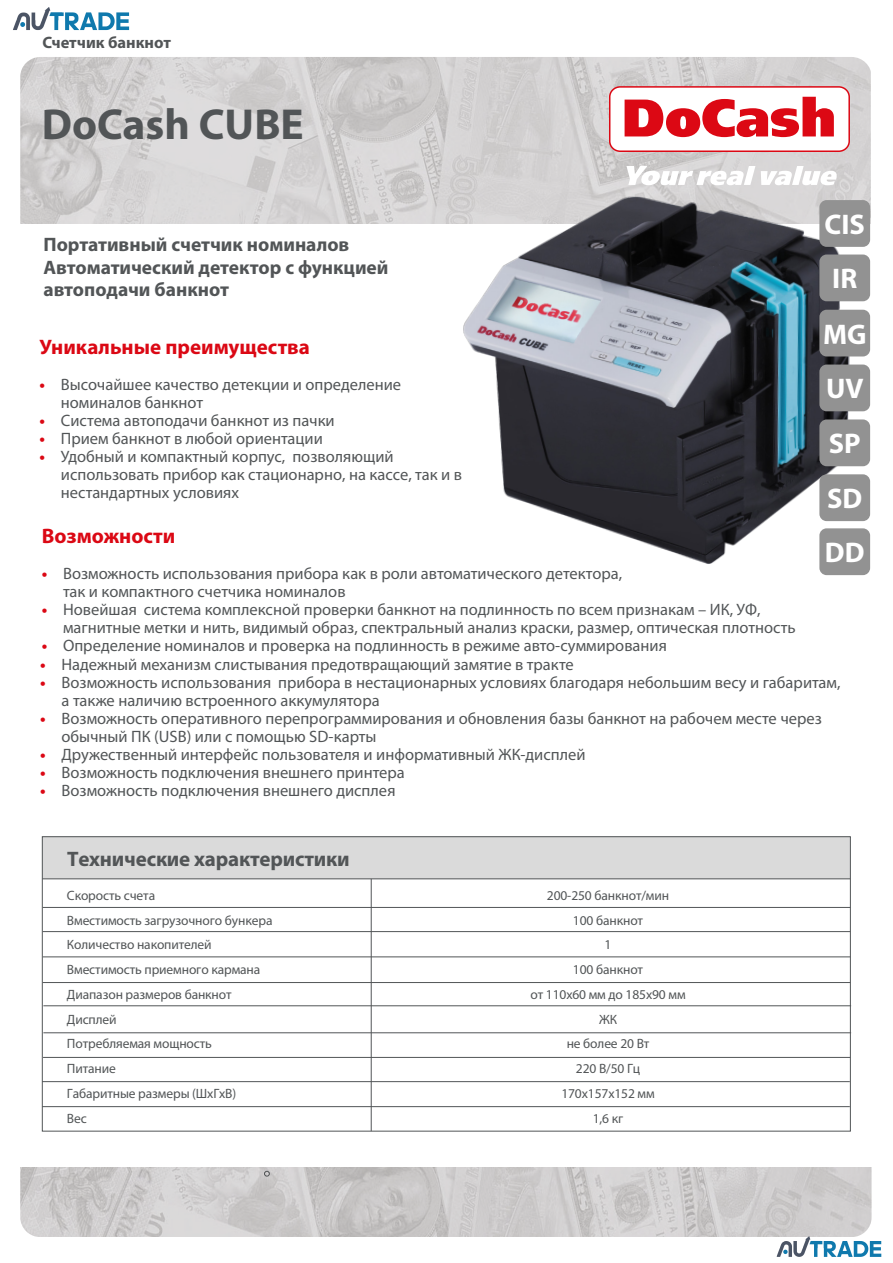
<style>
.page{position:relative;width:893px;height:1263px;background:#fff}
.page>*{position:absolute;margin:0;border:0;box-sizing:border-box;transform-origin:0 0}
.t1{font:700 43.5px "Myriad Pro";color:#525557}
.t2{font:700 28.5px/54.8px "Myriad Pro";color:#fff;text-align:center}
.t3{font:700 21px "Myriad Pro";color:#db0814}
.t4{font:700 21px "Myriad Pro";letter-spacing:-.01em;color:#525557}
.t5{font:700 19.5px/22.5px "Myriad Pro";color:#525557}
.t6{font:16.5px/18px "Myriad Pro";color:#525557}
.t7{font:700 16.5px "Myriad Pro";color:#525557}
.t8{font:13.5px/24.8px "Myriad Pro";letter-spacing:-.01em;color:#525557}
.s1{font-weight:700;color:#db0814}
</style>
<div class="page">
<div style="left:42px;top:837px;width:808px;height:42px;background:#dadada"></div>
<img style="left:21px;top:57px;width:850px;height:166px">
<img style="left:20px;top:1168px;width:852px;height:69px">
<div style="left:610px;top:87px;width:239px;height:64px;background:#fff;border-radius:10px"></div>
<div style="left:609px;top:86px;width:241px;height:66px;border:2px solid #dc0814;border-radius:10px"></div>
<svg style="left:625px;top:97px;width:209px;height:40px"></svg>
<svg style="left:626px;top:166px;width:129px;height:19px"></svg>
<svg style="left:761px;top:166px;width:76px;height:19px"></svg>
<hr style="left:43px;top:982px;width:807px;height:1px;background:#525557">
<hr style="left:43px;top:1005px;width:808px;height:1px;background:#525557">
<hr style="left:43px;top:1032px;width:808px;height:1px;background:#525557">
<hr style="left:42px;top:1081px;width:808px;height:1px;background:#525557">
<hr style="left:42px;top:1106px;width:808px;height:1px;background:#525557">
<hr style="left:43px;top:956px;width:807px;height:1px;background:#525557">
<hr style="left:43px;top:931px;width:807px;height:1px;background:#525557">
<hr style="left:43px;top:907px;width:807px;height:1px;background:#525557">
<hr style="left:43px;top:1057px;width:807px;height:1px;background:#525557">
<hr style="left:42px;top:878px;width:808px;height:1px;background:#525557">
<hr style="left:371px;top:879px;width:1px;height:252px;background:#525557">
<svg style="left:264px;top:1171px;width:6px;height:5px"></svg>
<img style="left:453px;top:188px;width:410px;height:376px">
<div style="left:819px;top:254px;width:51px;height:47px;background:#929292;border-radius:7px"></div>
<div style="left:819px;top:310px;width:51px;height:46px;background:#929292;border-radius:7px"></div>
<div style="left:819px;top:365px;width:51px;height:46px;background:#929292;border-radius:7px"></div>
<div style="left:819px;top:419px;width:51px;height:47px;background:#929292;border-radius:7px"></div>
<div style="left:819px;top:474px;width:51px;height:47px;background:#929292;border-radius:7px"></div>
<div style="left:819px;top:528px;width:51px;height:47px;background:#929292;border-radius:7px"></div>
<div style="left:819px;top:200px;width:51px;height:47px;background:#929292;border-radius:7px"></div>
<img style="left:13px;top:7px;width:117px;height:24px">
<img style="left:766px;top:1230px;width:116px;height:27px">
<p class="t7" style="left:43px;top:31px;width:130px">Счетчик банкнот</p>
<h1 class="t1" style="left:42px;top:96px;width:264px">DoCash CUBE</h1>
<p class="t5" style="left:44px;top:233px;width:347px">Портативный счетчик номиналов<br>Автоматический детектор с функцией автоподачи банкнот</p>
<p class="t3" style="left:40px;top:334px;width:272px">Уникальные преимущества</p>
<p class="t6" style="left:61px;top:376px;width:342px;text-indent:-21px"><span class="s1">•</span> Высочайшее качество детекции и определение номиналов банкнот</p>
<p class="t6" style="left:40px;top:412px;width:297px"><span class="s1">•</span> Система автоподачи банкнот из пачки</p>
<p class="t6" style="left:40px;top:430px;width:285px"><span class="s1">•</span> Прием банкнот в любой ориентации</p>
<p class="t6" style="left:61px;top:448px;width:403px;text-indent:-21px"><span class="s1">•</span> Удобный и компактный корпус, позволяющий использовать прибор как стационарно, на кассе, так и в нестандартных условиях</p>
<p class="t3" style="left:42px;top:522px;width:135px">Возможности</p>
<p class="t6" style="left:63px;top:564px;width:561px;text-indent:-21px"><span class="s1">•</span> Возможность использования прибора как в роли автоматического детектора, так и компактного счетчика номиналов</p>
<p class="t6" style="left:63px;top:600px;width:734px;text-indent:-21px"><span class="s1">•</span> Новейшая система комплексной проверки банкнот на подлинность по всем признакам – ИК, УФ, магнитные метки и нить, видимый образ, спектральный анализ краски, размер, оптическая плотность</p>
<p class="t6" style="left:42px;top:636px;width:627px"><span class="s1">•</span> Определение номиналов и проверка на подлинность в режиме авто-суммирования</p>
<h2 class="t2" style="left:824px;top:196px;width:42px">CIS</h2>
<h2 class="t2" style="left:823px;top:250px;width:45px">IR<br>MG<br>UV<br>SP<br>SD<br>DD</h2>
<p class="t6" style="left:40px;top:655px;width:535px"><span class="s1">•</span> Надежный механизм слистывания предотвращающий замятие в тракте</p>
<p class="t6" style="left:62px;top:673px;width:780px;text-indent:-21px"><span class="s1">•</span> Возможность использования прибора в нестационарных условиях благодаря небольшим весу и габаритам, а также наличию встроенного аккумулятора</p>
<p class="t6" style="left:62px;top:709px;width:762px;text-indent:-21px"><span class="s1">•</span> Возможность оперативного перепрограммирования и обновления базы банкнот на рабочем месте через обычный ПК (USB) или с помощью SD-карты</p>
<p class="t6" style="left:40px;top:745px;width:547px"><span class="s1">•</span> Дружественный интерфейс пользователя и информативный ЖК-дисплей</p>
<p class="t6" style="left:40px;top:763px;width:366px"><span class="s1">•</span> Возможность подключения внешнего принтера</p>
<p class="t6" style="left:40px;top:781px;width:357px"><span class="s1">•</span> Возможность подключения внешнего дисплея</p>
<p class="t4" style="left:67px;top:845px;width:284px">Технические характеристики</p>
<p class="t8" style="left:67px;top:883px;width:207px">Скорость счета<br>Вместимость загрузочного бункера<br>Количество накопителей<br>Вместимость приемного кармана<br>Диапазон размеров банкнот<br>Дисплей<br>Потребляемая мощность<br>Питание<br>Габаритные размеры (ШхГхВ)<br>Вес</p>
<p class="t8" style="left:530px;top:883px;width:157px;text-align:center">200-250 банкнот/мин<br>100 банкнот<br>1<br>100 банкнот<br>от 110х60 мм до 185х90 мм<br>ЖК<br>не более 20 Вт<br>220 В/50 Гц<br>170x157x152 мм<br>1,6 кг</p>
</div>
